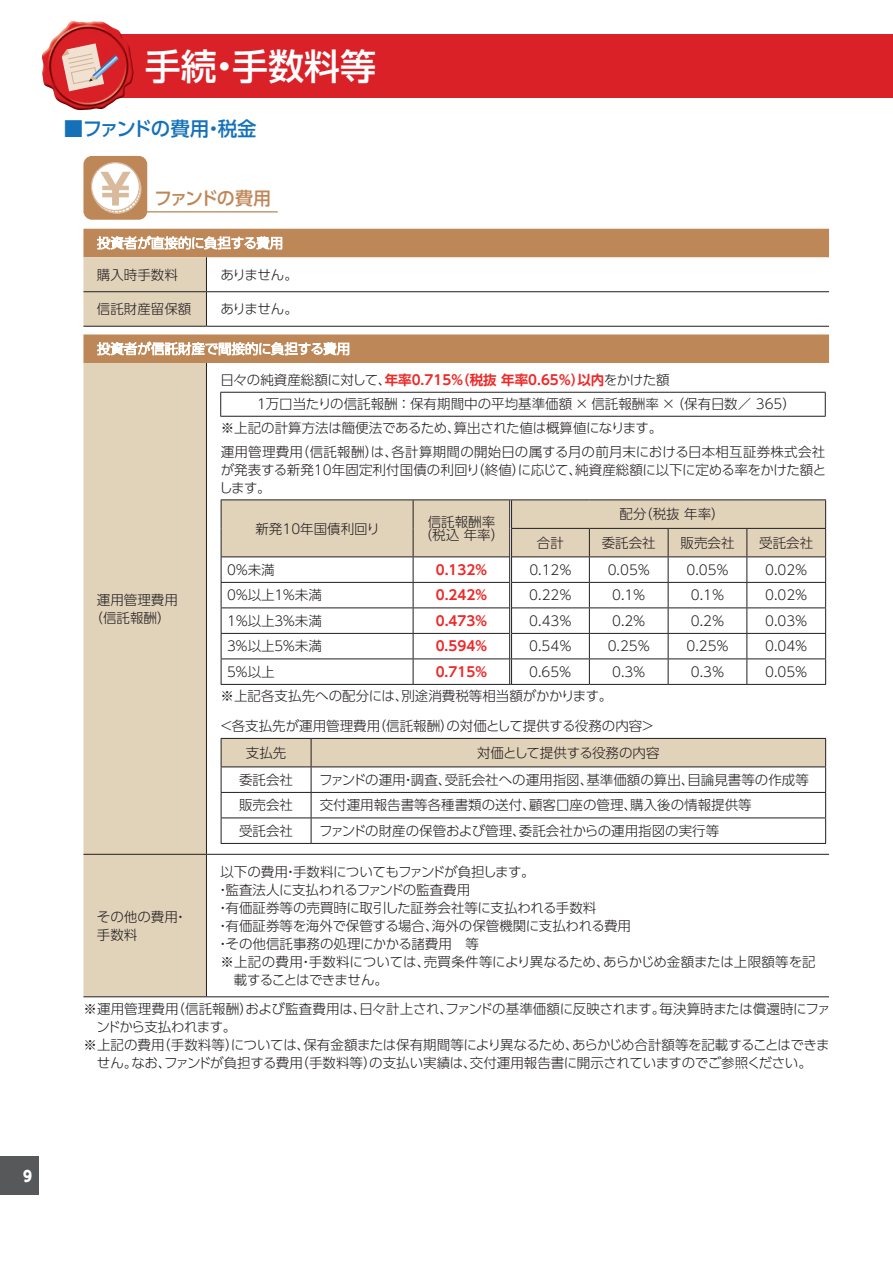
<style>
.page{position:relative;width:893px;height:1263px;background:#fff}
.page>*{position:absolute;margin:0;border:0;box-sizing:border-box;transform-origin:0 0}
.t1{font:500 36px "UD Shin Go Pro";color:#fff}
.t2{font:500 19.5px "UD Shin Go Pro";letter-spacing:-.06em;color:#1471b9}
.t3{font:500 18px "UD Shin Go Pro";letter-spacing:-.095em;color:#be8757}
.t4{font:800 15px "UD Shin Go Pro";color:#fff;scale:.9 1}
.t5{font:300 13.5px/18px "UD Shin Go Pro";color:#231f20}
.t6{font:300 13.5px "UD Shin Go Pro";letter-spacing:-.02em;color:#231f20}
.t7{font:700 13.5px "UD Shin Go Pro De";color:#ee2928}
.t8{font:300 13.5px "UD Shin Go Pro";letter-spacing:-.025em;color:#231f20}
.t9{font:300 13.5px "UD Shin Go Pro";letter-spacing:-.035em;color:#231f20}
.t10{font:300 13.5px "UD Shin Go Pro";letter-spacing:-.055em;color:#231f20}
.t11{font:300 13.5px "UD Shin Go Pro";letter-spacing:-.05em;color:#231f20}
.s1{font-family:"UD Shin Go Pro";font-weight:300;color:#231f20}
</style>
<div class="page">
<div style="left:0;top:1157px;width:38px;height:38px;background:#57585a"></div>
<div style="left:83px;top:156px;width:64px;height:64px;background:#be8757;border-radius:9px"></div>
<div style="left:91px;top:163px;width:48px;height:48px;background:#fff;border-radius:50%"></div>
<div style="left:91px;top:162px;width:49px;height:49px;border:1px solid #daba9d;border-radius:50%"></div>
<svg style="left:100px;top:172px;width:42px;height:42px"></svg>
<hr style="left:128px;top:211px;width:150px;height:1px;background:#be8757">
<svg style="left:83px;top:229px;width:746px;height:134px"></svg>
<div style="left:83px;top:257px;width:123px;height:739px;background:#e1d2ba"></div>
<hr style="left:206px;top:257px;width:1px;height:34px;background:#231f20">
<hr style="left:83px;top:291px;width:123px;height:1px;background:#231f20">
<hr style="left:206px;top:291px;width:623px;height:1px;background:#231f20">
<hr style="left:206px;top:292px;width:1px;height:34px;background:#231f20">
<hr style="left:83px;top:326px;width:123px;height:1px;background:#231f20">
<hr style="left:206px;top:326px;width:623px;height:1px;background:#231f20">
<hr style="left:83px;top:854px;width:123px;height:1px;background:#231f20">
<hr style="left:206px;top:854px;width:623px;height:1px;background:#231f20">
<hr style="left:206px;top:855px;width:1px;height:141px;background:#231f20">
<hr style="left:83px;top:996px;width:123px;height:1px;background:#231f20">
<hr style="left:206px;top:996px;width:623px;height:1px;background:#231f20">
<hr style="left:206px;top:363px;width:1px;height:491px;background:#231f20">
<svg style="left:97px;top:235px;width:185px;height:15px"></svg>
<svg style="left:97px;top:341px;width:252px;height:15px"></svg>
<hr style="left:220px;top:392px;width:606px;height:1px;background:#231f20">
<svg style="left:220px;top:393px;width:1px;height:23px"></svg>
<svg style="left:825px;top:393px;width:1px;height:23px"></svg>
<hr style="left:220px;top:416px;width:606px;height:1px;background:#231f20">
<hr style="left:221px;top:499px;width:192px;height:1px;background:#231f20">
<hr style="left:413px;top:499px;width:98px;height:1px;background:#231f20">
<hr style="left:511px;top:499px;width:78px;height:1px;background:#231f20">
<hr style="left:589px;top:499px;width:79px;height:1px;background:#231f20">
<hr style="left:668px;top:499px;width:79px;height:1px;background:#231f20">
<hr style="left:747px;top:499px;width:79px;height:1px;background:#231f20">
<svg style="left:221px;top:500px;width:605px;height:184px"></svg>
<hr style="left:221px;top:684px;width:192px;height:1px;background:#231f20">
<hr style="left:413px;top:684px;width:98px;height:1px;background:#231f20">
<hr style="left:511px;top:684px;width:78px;height:1px;background:#231f20">
<hr style="left:589px;top:684px;width:79px;height:1px;background:#231f20">
<hr style="left:668px;top:684px;width:79px;height:1px;background:#231f20">
<hr style="left:747px;top:684px;width:79px;height:1px;background:#231f20">
<svg style="left:221px;top:738px;width:605px;height:105px"></svg>
<hr style="left:221px;top:843px;width:90px;height:1px;background:#231f20">
<hr style="left:311px;top:843px;width:515px;height:1px;background:#231f20">
<div style="left:83px;top:34px;width:810px;height:64px;background:#da2128"></div>
<img style="left:42px;top:21px;width:92px;height:90px">
<svg style="left:62px;top:43px;width:57px;height:48px"></svg>
<h1 class="t1" style="left:145px;top:37px;width:233px">手続・手数料等</h1>
<h2 class="t2" style="left:64px;top:112px;width:194px">■ファンドの費用・税金</h2>
<h3 class="t3" style="left:154px;top:184px;width:118px">ファンドの費用</h3>
<p class="t5" style="left:97px;top:265px;width:82px">購入時手数料</p>
<p class="t5" style="left:220px;top:265px;width:79px">ありません。</p>
<p class="t5" style="left:97px;top:299px;width:96px">信託財産留保額</p>
<p class="t5" style="left:220px;top:299px;width:79px">ありません。</p>
<p class="t5" style="left:90px;top:590px;width:90px;text-align:center">運用管理費用（信託報酬）</p>
<p class="t7" style="left:220px;top:369px;width:451px"><span class="s1">日々の純資産総額に対して、</span>年率0.715％（税抜 年率0.65％）以内<span class="s1">をかけた額</span></p>
<p class="t5" style="left:221px;top:392px;width:606px;line-height:23.7px;text-indent:34px">１万口当たりの信託報酬 ：保有期間中の平均基準価額 × 信託報酬率 × （保有日数／ 365）<br>※上記の計算方法は簡便法であるため、算出された値は概算値になります。<br>運用管理費用（信託報酬）は、各計算期間の開始日の属する月の前月末における日本相互証券株式会社</p>
<p class="t5" style="left:219px;top:460px;width:608px">が発表する新発10年固定利付国債の利回り（終値）に応じて、純資産総額に以下に定める率をかけた額とします。</p>
<p class="t5" style="left:255px;top:519px;width:126px">新発10年国債利回り</p>
<p class="t5" style="left:419px;top:514px;width:87px;line-height:13.5px;text-align:center">信託報酬率<br>（税込 年率）</p>
<p class="t5" style="left:620px;top:505px;width:107px">配分（税抜 年率）</p>
<p class="t5" style="left:537px;top:533px;width:28px">合計</p>
<p class="t5" style="left:602px;top:533px;width:55px">委託会社</p>
<p class="t5" style="left:680px;top:533px;width:55px">販売会社</p>
<p class="t5" style="left:759px;top:533px;width:55px">受託会社</p>
<p class="t5" style="left:225px;top:560px;width:51px">０％未満</p>
<p class="t7" style="left:436px;top:559px;width:54px">0.132％</p>
<p class="t5" style="left:529px;top:560px;width:44px">0.12％</p>
<p class="t5" style="left:608px;top:560px;width:44px">0.05％</p>
<p class="t5" style="left:686px;top:560px;width:44px">0.05％</p>
<p class="t5" style="left:765px;top:560px;width:44px">0.02％</p>
<p class="t5" style="left:225px;top:586px;width:99px">０％以上１％未満</p>
<p class="t7" style="left:436px;top:584px;width:54px">0.242％</p>
<p class="t5" style="left:529px;top:586px;width:44px">0.22％</p>
<p class="t5" style="left:612px;top:586px;width:35px">0.1％</p>
<p class="t5" style="left:691px;top:586px;width:35px">0.1％</p>
<p class="t5" style="left:765px;top:586px;width:44px">0.02％</p>
<p class="t5" style="left:225px;top:611px;width:99px">１％以上３％未満</p>
<p class="t7" style="left:436px;top:610px;width:54px">0.473％</p>
<p class="t5" style="left:529px;top:611px;width:44px">0.43％</p>
<p class="t5" style="left:612px;top:611px;width:35px">0.2％</p>
<p class="t5" style="left:691px;top:611px;width:35px">0.2％</p>
<p class="t5" style="left:765px;top:611px;width:44px">0.03％</p>
<p class="t5" style="left:225px;top:637px;width:99px">３％以上５％未満</p>
<p class="t7" style="left:436px;top:635px;width:54px">0.594％</p>
<p class="t5" style="left:529px;top:637px;width:44px">0.54％</p>
<p class="t5" style="left:608px;top:637px;width:44px">0.25％</p>
<p class="t5" style="left:686px;top:637px;width:44px">0.25％</p>
<p class="t5" style="left:765px;top:637px;width:44px">0.04％</p>
<p class="t5" style="left:225px;top:662px;width:51px">５％以上</p>
<p class="t7" style="left:436px;top:661px;width:54px">0.715％</p>
<p class="t5" style="left:529px;top:662px;width:44px">0.65％</p>
<p class="t5" style="left:612px;top:662px;width:35px">0.3％</p>
<p class="t5" style="left:691px;top:662px;width:35px">0.3％</p>
<p class="t5" style="left:765px;top:662px;width:44px">0.05％</p>
<p class="t5" style="left:221px;top:686px;width:393px">※上記各支払先への配分には、別途消費税等相当額がかかります。</p>
<p class="t5" style="left:246px;top:712px;width:410px;line-height:26.5px;text-indent:-26px">＜各支払先が運用管理費用（信託報酬）の対価として提供する役務の内容＞支払先</p>
<p class="t5" style="left:477px;top:743px;width:184px">対価として提供する役務の内容</p>
<p class="t5" style="left:239px;top:770px;width:55px">委託会社</p>
<p class="t5" style="left:319px;top:770px;width:491px">ファンドの運用・調査、受託会社への運用指図、基準価額の算出、目論見書等の作成等</p>
<p class="t5" style="left:239px;top:796px;width:55px">販売会社</p>
<p class="t5" style="left:320px;top:796px;width:433px">交付運用報告書等各種書類の送付、顧客口座の管理、購入後の情報提供等</p>
<p class="t5" style="left:239px;top:821px;width:55px">受託会社</p>
<p class="t5" style="left:319px;top:821px;width:402px">ファンドの財産の保管および管理、委託会社からの運用指図の実行等</p>
<p class="t9" style="left:220px;top:861px;width:316px">以下の費用・手数料についてもファンドが負担します。</p>
<p class="t6" style="left:216px;top:879px;width:256px">・監査法人に支払われるファンドの監査費用</p>
<p class="t5" style="left:216px;top:898px;width:382px">・有価証券等の売買時に取引した証券会社等に支払われる手数料</p>
<p class="t5" style="left:216px;top:916px;width:416px">・有価証券等を海外で保管する場合、海外の保管機関に支払われる費用</p>
<p class="t5" style="left:216px;top:934px;width:264px">・その他信託事務の処理にかかる諸費用　等</p>
<p class="t5" style="left:220px;top:952px;width:597px">※上記の費用・手数料については、売買条件等により異なるため、あらかじめ金額または上限額等を記</p>
<p class="t10" style="left:234px;top:968px;width:156px">載することはできません。</p>
<p class="t5" style="left:83px;top:999px;width:749px">※運用管理費用（信託報酬）および監査費用は、日々計上され、ファンドの基準価額に反映されます。毎決算時または償還時にファ</p>
<p class="t11" style="left:96px;top:1016px;width:141px">ンドから支払われます。</p>
<p class="t8" style="left:83px;top:1034px;width:748px">※上記の費用（手数料等）については、保有金額または保有期間等により異なるため、あらかじめ合計額等を記載することはできま</p>
<p class="t6" style="left:97px;top:1052px;width:716px">せん。なお、ファンドが負担する費用（手数料等）の支払い実績は、交付運用報告書に開示されていますのでご参照ください。</p>
<p class="t5" style="left:97px;top:907px;width:92px">その他の費用・手数料</p>
<p class="t4" style="left:23px;top:1163px;width:11px">9</p>
</div>
